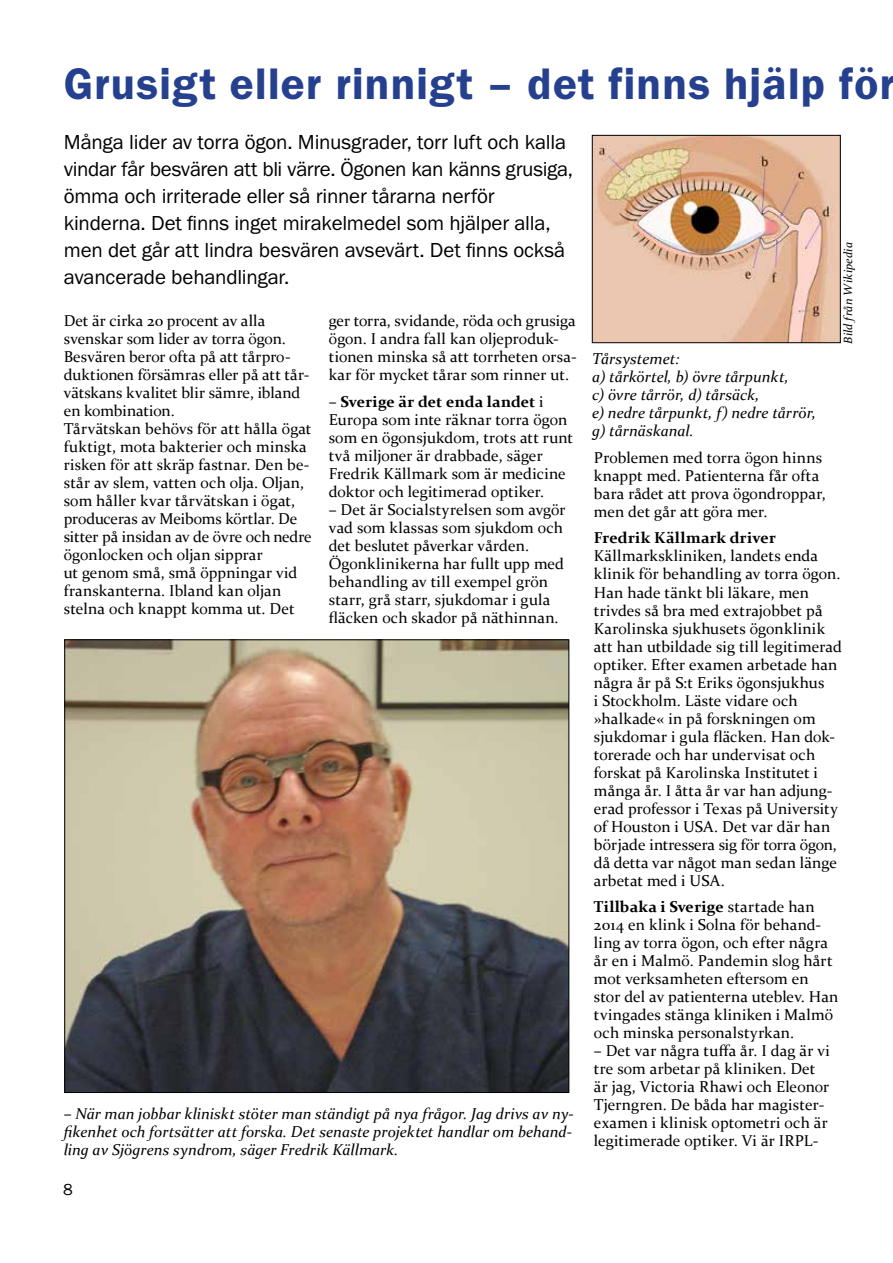
<style>
.page{position:relative;width:893px;height:1263px;background:#fff}
.page>*{position:absolute;margin:0;border:0;box-sizing:border-box;transform-origin:0 0}
.t1{font:45.75px "Franklin Gothic URW Dem";letter-spacing:.015em;color:#25408f}
.t2{font:21px/27px "Franklin Gothic URW Boo";letter-spacing:-.01em;color:#000}
.t3{font:16.5px "Franklin Gothic URW Boo";color:#000}
.t4{font:15.75px/18px "Constantia";letter-spacing:.01em;color:#000}
.t5{font:italic 15.75px/18px "Constantia";letter-spacing:-.005em;color:#000}
.t6{font:700 15.75px "Constantia";letter-spacing:.02em;color:#000}
.t7{font:italic 12px "Constantia";letter-spacing:.01em;color:#000}
.s1{font-weight:700}
</style>
<div class="page">
<img style="left:66px;top:641px;width:501px;height:450px">
<img style="left:594px;top:137px;width:245px;height:204px">
<div style="left:592px;top:135px;width:249px;height:208px;border:1px solid #000"></div>
<h1 class="t1" style="left:64px;top:55px;width:833px">Grusigt eller rinnigt – det finns hjälp för</h1>
<p class="t2" style="left:64px;top:128px;width:511px">Många lider av torra ögon. Minusgrader, torr luft och kalla vindar får besvären att bli värre. Ögonen kan känns grusiga, ömma och irriterade eller så rinner tårarna nerför kinderna. Det finns inget mirakelmedel som hjälper alla, men det går att lindra besvären avsevärt. Det finns också avancerade behandlingar.</p>
<p class="t7" style="left:840px;top:344px;width:103px;rotate:-90deg">Bild från Wikipedia</p>
<p class="t4" style="left:64px;top:311px;width:249px">Det är cirka 20 procent av alla svenskar som lider av torra ögon.<br>Besvären beror ofta på att tårpro&shy;duktionen försämras eller på att tår&shy;vätskans kvalitet blir sämre, ibland en kombination.<br>Tårvätskan behövs för att hålla ögat fuktigt, mota bakterier och minska risken för att skräp fastnar. Den be&shy;står av slem, vatten och olja. Oljan, som håller kvar tårvätskan i ögat, produceras av Meiboms körtlar. De sitter på insidan av de övre och nedre ögonlocken och oljan sipprar<br>ut genom små, små öppningar vid franskanterna. Ibland kan oljan stelna och knappt komma ut. Det</p>
<p class="t4" style="left:329px;top:311px;width:249px">ger torra, svidande, röda och grusiga ögon. I andra fall kan oljeproduk&shy;tionen minska så att torrheten orsa&shy;kar för mycket tårar som rinner ut.</p>
<p class="t5" style="left:592px;top:349px;width:226px">Tårsystemet:<br>a) tårkörtel, b) övre tårpunkt,<br>c) övre tårrör, d) tårsäck,<br>e) nedre tårpunkt, f) nedre tårrör, g) tårnäskanal.</p>
<p class="t4" style="left:329px;top:392px;width:246px">– <span class="s1">Sverige är det enda landet</span> i<br>Europa som inte räknar torra ögon som en ögonsjukdom, trots att runt två miljoner är drabbade, säger<br>Fredrik Källmark som är medicine doktor och legitimerad optiker.</p>
<p class="t4" style="left:329px;top:500px;width:238px">– Det är Socialstyrelsen som avgör vad som klassas som sjukdom och det beslutet påverkar vården.<br>Ögonklinikerna har fullt upp med behandling av till exempel grön starr, grå starr, sjukdomar i gula fläcken och skador på näthinnan.</p>
<p class="t4" style="left:594px;top:448px;width:233px">Problemen med torra ögon hinns knappt med. Patienterna får ofta bara rådet att prova ögondroppar, men det går att göra mer.</p>
<p class="t6" style="left:594px;top:527px;width:184px">Fredrik Källmark driver</p>
<p class="t4" style="left:594px;top:546px;width:250px">Källmarkskliniken, landets enda klinik för behandling av torra ögon.<br>Han hade tänkt bli läkare, men trivdes så bra med extrajobbet på Karolinska sjukhusets ögonklinik att han utbildade sig till legitimerad optiker. Efter examen arbetade han några år på S:t Eriks ögonsjukhus<br>i Stockholm. Läste vidare och »halkade« in på forskningen om sjukdomar i gula fläcken. Han dok&shy;torerade och har undervisat och forskat på Karolinska Institutet i många år. I åtta år var han adjung&shy;erad professor i Texas på University of Houston i USA. Det var där han började intressera sig för torra ögon, då detta var något man sedan länge arbetat med i USA.</p>
<p class="t4" style="left:594px;top:897px;width:246px"><span class="s1">Tillbaka i Sverige</span> startade han<br>2014 en klink i Solna för behand&shy;ling av torra ögon, och efter några år en i Malmö. Pandemin slog hårt mot verksamheten eftersom en stor del av patienterna uteblev. Han tvingades stänga kliniken i Malmö och minska personalstyrkan.</p>
<p class="t4" style="left:594px;top:1041px;width:238px">– Det var några tuffa år. I dag är vi tre som arbetar på kliniken. Det är jag, Victoria Rhawi och Eleonor Tjerngren. De båda har magister&shy;examen i klinisk optometri och är legitimerade optiker. Vi är IRPL-</p>
<p class="t5" style="left:64px;top:1103px;width:512px;text-align:justify">– När man jobbar kliniskt stöter man ständigt på nya frågor. Jag drivs av ny&shy;fikenhet och fortsätter att forska. Det senaste projektet handlar om behand&shy;ling av Sjögrens syndrom, säger Fredrik Källmark.</p>
<p class="t3" style="left:63px;top:1180px;width:11px">8</p>
</div>
